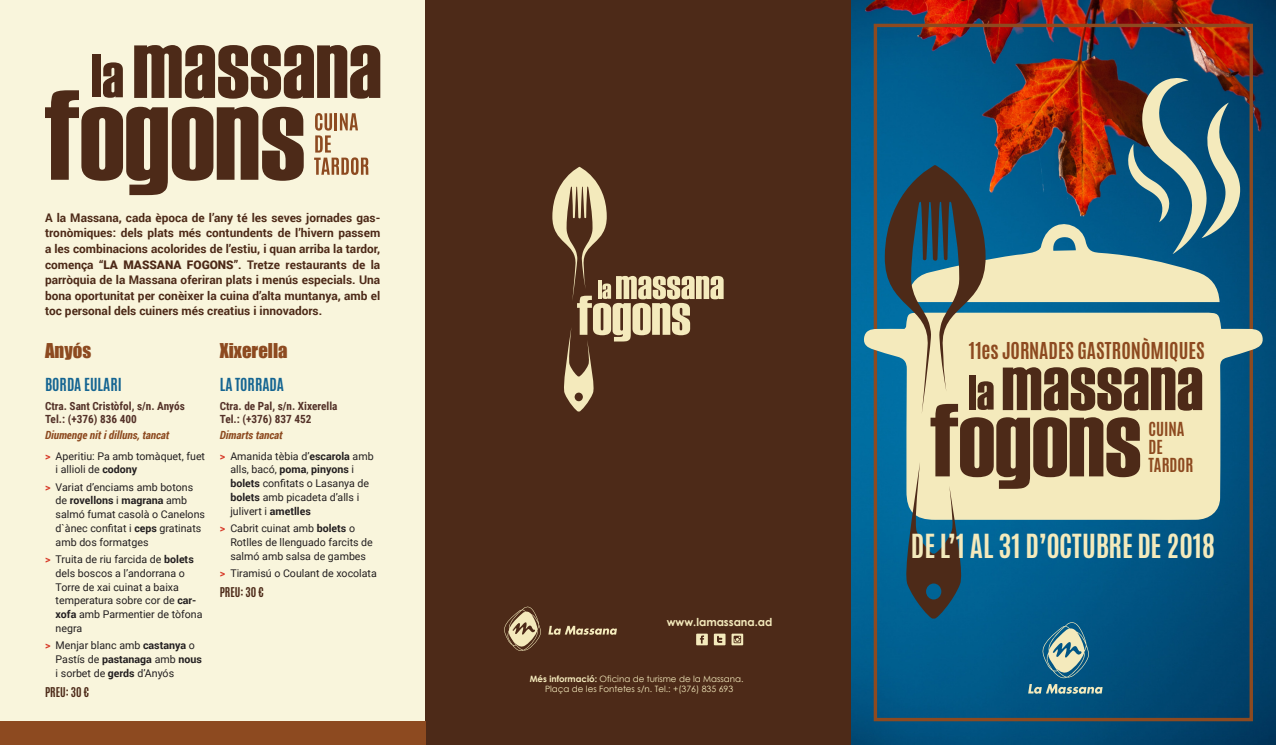
<style>
.page{position:relative;width:1276px;height:745px;background:#fff}
.page>*{position:absolute;margin:0;border:0;box-sizing:border-box;transform-origin:0 0}
.t1{font:700 27.75px "Antonio";color:#f4eabc}
.t2{font:700 19.38px "Antonio";color:#8d4a20}
.Espacio_2mm{font:18.75px "Impact";color:#8d4a20}
.t3{font:700 16.12px/18px "Antonio";color:#8d4a20}
.Espacio_2mm-2{font:700 15px "Antonio";color:#156592}
.t4{font:700 11.88px/15.6px "Roboto";color:#4d2a18;text-align:justify}
.t5{font:700 11.25px/12.5px "Roboto Condensed";color:#543229}
.t6{font:italic 700 11.25px "Roboto Condensed";color:#8d4a20}
.Espacio_2mm-3{font:700 11.25px "Antonio";color:#4d2a18}
.t7{font:700 11px "Century Gothic";color:#f4eabc}
.t8{font:10.62px/13.8px "Roboto";color:#231f20}
.t9{font:8.75px/10.5px "Century Gothic";color:#f4eabc;text-align:center}
.s1{font-weight:900}
.s2{font-weight:700;color:#d73827}
.s3{font-weight:700}
</style>
<div class="page">
<img style="left:850px;top:0;width:426px;height:744px">
<div style="left:0;top:0;width:425px;height:744px;background:#f9f5dc"></div>
<div style="left:425px;top:0;width:425px;height:744px;background:#4d2a18"></div>
<svg style="left:1028px;top:683px;width:74px;height:10px"></svg>
<div style="left:873px;top:24px;width:380px;height:696px;border:3px solid #8d4a20"></div>
<div style="left:0;top:720px;width:425px;height:24px;background:#8d4a20"></div>
<svg style="left:863px;top:312px;width:401px;height:207px;background:#296682"></svg>
<svg style="left:884px;top:78px;width:356px;height:599px;background:#607d82"></svg>
<svg style="left:552px;top:167px;width:171px;height:244px"></svg>
<svg style="left:548px;top:625px;width:69px;height:9px"></svg>
<svg style="left:504px;top:606px;width:37px;height:44px"></svg>
<svg style="left:714px;top:633px;width:11px;height:12px"></svg>
<svg style="left:696px;top:633px;width:12px;height:12px"></svg>
<svg style="left:731px;top:633px;width:12px;height:12px"></svg>
<svg style="left:45px;top:45px;width:335px;height:150px"></svg>
<p class="t4" style="left:45px;top:209px;width:337px">A la Massana, cada època de l’any té les seves jornades gas&shy;tronòmiques: dels plats més contundents de l’hivern passem a les combinacions acolorides de l’estiu, i quan arriba la tardor, comença “<span class="s1">LA MASSANA FOGONS</span>”. Tretze restaurants de la parròquia de la Massana oferiran plats i menús especials. Una bona oportunitat per conèixer la cuina d’alta muntanya, amb el toc personal dels cuiners més creatius i innovadors.</p>
<p class="Espacio_2mm" style="left:45px;top:336px;width:48px">Anyós</p>
<p class="Espacio_2mm-2" style="left:45px;top:372px;width:78px">BORDA EULARI</p>
<p class="t5" style="left:45px;top:399px;width:141px">Ctra. Sant Cristòfol, s/n. Anyós<br>Tel.: (+376) 836 400</p>
<p class="t6" style="left:45px;top:426px;width:126px">Diumenge nit i dilluns, tancat</p>
<p class="t8" style="left:56px;top:448px;width:151px;text-indent:-11px"><span class="s2">&gt;</span> Aperitiu: Pa amb tomàquet, fuet i allioli de <span class="s3">codony</span></p>
<p class="t8" style="left:56px;top:479px;width:151px;text-indent:-11px"><span class="s2">&gt;</span> Variat d’enciams amb botons de <span class="s3">rovellons</span> i <span class="s3">magrana</span> amb salmó fumat casolà o Canelons d`ànec confitat i <span class="s3">ceps</span> gratinats amb dos formatges</p>
<p class="t8" style="left:56px;top:551px;width:148px;text-indent:-11px"><span class="s2">&gt;</span> Truita de riu farcida de <span class="s3">bolets </span>dels boscos a l’andorrana o<br>Torre de xai cuinat a baixa temperatura sobre cor de <span class="s3">car&shy;xofa</span> amb Parmentier de tòfona negra</p>
<p class="t8" style="left:56px;top:637px;width:148px;text-indent:-11px"><span class="s2">&gt;</span> Menjar blanc amb <span class="s3">castanya</span> o<br>Pastís de <span class="s3">pastanaga</span> amb <span class="s3">nous </span>i sorbet de <span class="s3">gerds</span> d’Anyós</p>
<p class="Espacio_2mm-3" style="left:45px;top:683px;width:46px">PREU: 30 €</p>
<p class="Espacio_2mm" style="left:220px;top:336px;width:69px">Xixerella</p>
<p class="Espacio_2mm-2" style="left:220px;top:372px;width:66px">LA TORRADA</p>
<p class="t5" style="left:220px;top:399px;width:119px">Ctra. de Pal, s/n. Xixerella<br>Tel.: (+376) 837 452</p>
<p class="t6" style="left:220px;top:426px;width:65px">Dimarts tancat</p>
<p class="t8" style="left:230px;top:448px;width:145px;text-indent:-11px"><span class="s2">&gt;</span> Amanida tèbia d’<span class="s3">escarola</span> amb alls, bacó, <span class="s3">poma</span>, <span class="s3">pinyons</span> i <span class="s3">bolets</span> confitats o Lasanya de <span class="s3">bolets</span> amb picadeta d’alls i julivert i <span class="s3">ametlles</span></p>
<p class="t8" style="left:230px;top:520px;width:144px;text-indent:-11px"><span class="s2">&gt;</span> Cabrit cuinat amb <span class="s3">bolets</span> o<br>Rotlles de llenguado farcits de salmó amb salsa de gambes</p>
<p class="t8" style="left:220px;top:565px;width:159px"><span class="s2">&gt;</span> Tiramisú o Coulant de xocolata</p>
<p class="Espacio_2mm-3" style="left:220px;top:583px;width:46px">PREU: 30 €</p>
<p class="t7" style="left:667px;top:613px;width:107px">www.lamassana.ad</p>
<p class="t9" style="left:530px;top:672px;width:215px"><span class="s3">Més informació:</span> Oficina de turisme de la Massana.<br>Plaça de les Fontetes s/n. Tel.: +(376) 835 693</p>
<h2 class="t2" style="left:969px;top:335px;width:237px">11es JORNADES GASTRONÒMIQUES</h2>
<h3 class="t3" style="left:1148px;top:420px;width:46px">CUINA<br>DE<br>TARDOR</h3>
<h1 class="t1" style="left:911px;top:524px;width:305px">DE L’1 AL 31 D’OCTUBRE DE 2018</h1>
</div>
